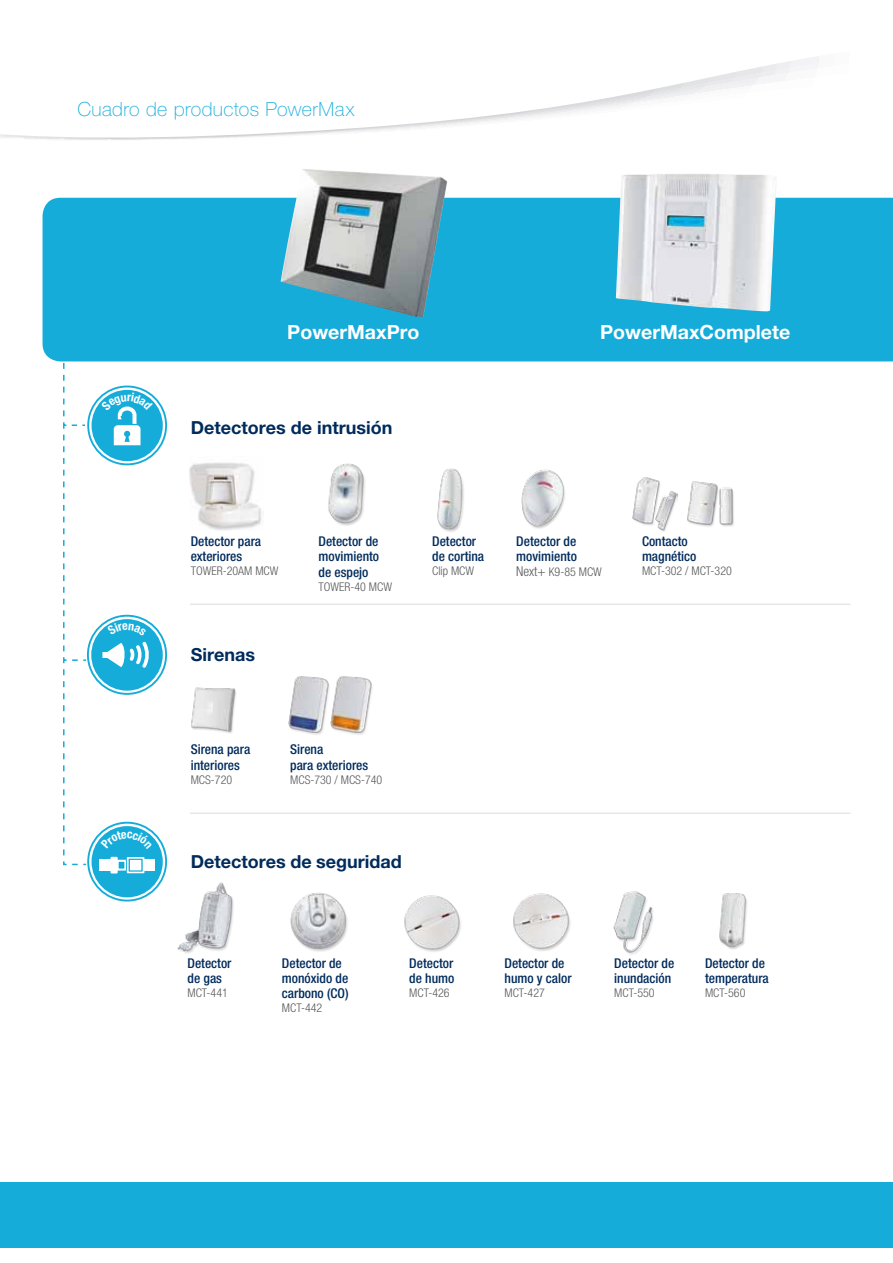
<style>
.page{position:relative;width:893px;height:1263px;background:#fff}
.page>*{position:absolute;margin:0;border:0;box-sizing:border-box;transform-origin:0 0}
.t1{font:700 19.65px "Helvetica Neue LT Pro";color:#fff}
.t2{font:100 19.5px "Helvetica Neue LT Pro";letter-spacing:.02em;color:#15acda}
.t3{font:700 18px "Helvetica Neue LT Pro";color:#002b5c}
.t4{font:500 condensed 13.5px/15px "Helvetica Neue LT Pro";color:#002b5c}
.t5{font:300 condensed 12px "Helvetica Neue LT Pro";color:#58595b}
.s1{font-size:13.5px}
</style>
<div class="page">
<svg style="left:0;top:56px;width:819px;height:84px"></svg>
<div style="left:0;top:1182px;width:893px;height:66px;background:#15acda"></div>
<div style="left:43px;top:198px;width:850px;height:163px;background:#15acda"></div>
<img style="left:616px;top:174px;width:161px;height:137px">
<img style="left:281px;top:169px;width:166px;height:148px">
<div style="left:91px;top:619px;width:72px;height:72px;background:#15acda;border-radius:50%"></div>
<div style="left:92px;top:826px;width:71px;height:71px;background:#15acda;border-radius:50%"></div>
<div style="left:144px;top:859px;width:11px;height:11px;background:#fff"></div>
<hr style="left:190px;top:603px;width:660px;height:2px;background:#e6e7e8">
<hr style="left:190px;top:812px;width:660px;height:2px;background:#e6e7e8">
<div style="left:92px;top:390px;width:71px;height:71px;background:#15acda;border-radius:50%"></div>
<img style="left:719px;top:893px;width:28px;height:57px">
<img style="left:178px;top:882px;width:56px;height:71px">
<img style="left:404px;top:895px;width:57px;height:57px">
<img style="left:513px;top:893px;width:58px;height:58px">
<img style="left:290px;top:892px;width:58px;height:60px">
<img style="left:613px;top:891px;width:40px;height:64px">
<img style="left:632px;top:477px;width:45px;height:54px">
<img style="left:687px;top:481px;width:47px;height:46px">
<img style="left:328px;top:463px;width:37px;height:63px">
<img style="left:437px;top:468px;width:27px;height:64px">
<img style="left:189px;top:462px;width:73px;height:69px">
<img style="left:521px;top:469px;width:44px;height:60px">
<img style="left:288px;top:676px;width:39px;height:59px">
<img style="left:191px;top:687px;width:45px;height:46px">
<img style="left:327px;top:676px;width:45px;height:59px">
<svg style="left:62px;top:281px;width:91px;height:592px"></svg>
<p class="t2" style="left:77px;top:98px;width:278px">Cuadro de productos PowerMax</p>
<p class="t1" style="left:287px;top:320px;width:134px">PowerMaxPro</p>
<p class="t1" style="left:600px;top:320px;width:192px">PowerMaxComplete</p>
<p class="t3" style="left:191px;top:416px;width:203px">Detectores de intrusión</p>
<p class="t4" style="left:191px;top:533px;width:72px">Detector para exteriores</p>
<p class="t5" style="left:191px;top:564px;width:89px">TOWER-20AM MCW</p>
<p class="t3" style="left:191px;top:644px;width:66px">Sirenas</p>
<p class="t4" style="left:319px;top:533px;width:62px;line-height:15.6px;text-align:justify">Detector de movimiento de espejo</p>
<p class="t5" style="left:319px;top:580px;width:75px">TOWER-40 MCW</p>
<p class="t4" style="left:432px;top:533px;width:53px">Detector de cortina</p>
<p class="t5" style="left:432px;top:564px;width:43px">Clip MCW</p>
<p class="t4" style="left:191px;top:740px;width:61px;line-height:16.2px">Sirena para interiores</p>
<p class="t5" style="left:191px;top:773px;width:43px">MCS-720</p>
<p class="t4" style="left:290px;top:740px;width:80px;line-height:16.2px">Sirena<br>para exteriores</p>
<p class="t5" style="left:290px;top:773px;width:94px">MCS-730 / MCS-740</p>
<p class="t3" style="left:191px;top:851px;width:213px">Detectores de seguridad</p>
<p class="t4" style="left:516px;top:533px;width:62px">Detector de movimiento</p>
<p class="t5" style="left:516px;top:565px;width:87px"><span class="s1">Next+</span> K9-85 MCW</p>
<p class="t4" style="left:642px;top:533px;width:56px">Contacto magnético</p>
<p class="t5" style="left:642px;top:564px;width:91px">MCT-302 / MCT-320</p>
<p class="t4" style="left:188px;top:955px;width:46px">Detector de gas</p>
<p class="t5" style="left:188px;top:986px;width:42px">MCT-441</p>
<p class="t4" style="left:282px;top:955px;width:68px">Detector de monóxido de carbono (CO)</p>
<p class="t5" style="left:282px;top:1001px;width:42px">MCT-442</p>
<p class="t4" style="left:409px;top:955px;width:47px">Detector de humo</p>
<p class="t5" style="left:409px;top:986px;width:42px">MCT-426</p>
<p class="t4" style="left:504px;top:955px;width:69px">Detector de humo y calor</p>
<p class="t5" style="left:504px;top:986px;width:42px">MCT-427</p>
<p class="t4" style="left:614px;top:955px;width:61px">Detector de inundación</p>
<p class="t5" style="left:614px;top:986px;width:42px">MCT-550</p>
<p class="t4" style="left:705px;top:955px;width:65px">Detector de temperatura</p>
<p class="t5" style="left:705px;top:986px;width:42px">MCT-560</p>
</div>
